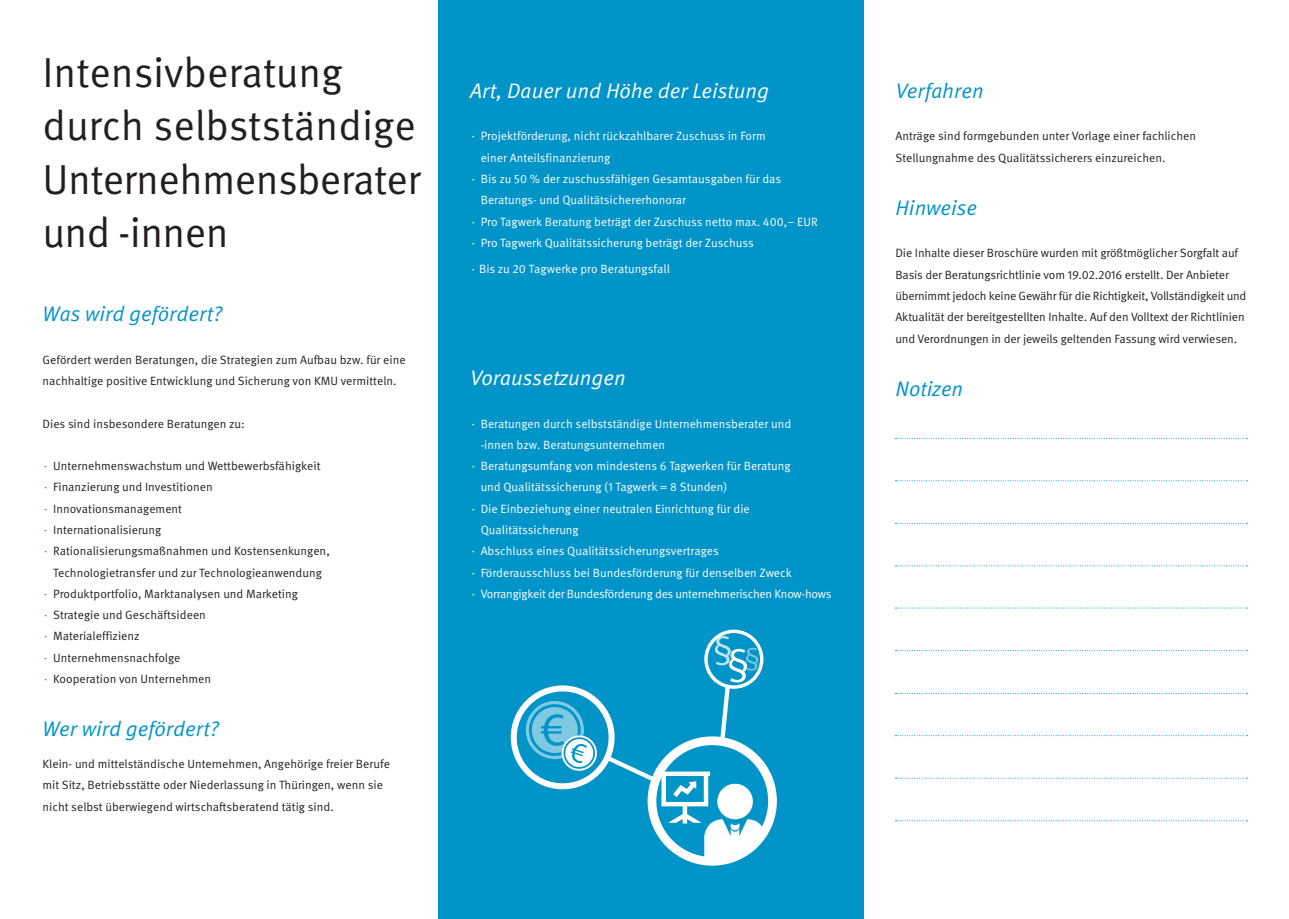
<style>
.page{position:relative;width:1289px;height:919px;background:#fff}
.page>*{position:absolute;margin:0;border:0;box-sizing:border-box;transform-origin:0 0}
.t1{font:42px/53.1px "Meta OT Norm";letter-spacing:-.01em;color:#231f20}
.t2{font:21px "Meta OT Norm Ita";color:#0094c8}
.t3{font:21px "Meta OT Norm Ita";color:#fff}
.t4{font:12px/21.3px "Meta OT Norm";letter-spacing:-.005em;color:#231f20}
.t5{font:12px "Meta OT Norm";color:#fff}
.t6{font:12px "Meta OT Norm";letter-spacing:-.02em;color:#fff}
.s1{color:#0094c8}
</style>
<div class="page">
<div style="left:438px;top:0;width:425px;height:918px;background:#0094c8"></div>
<svg style="left:895px;top:438px;width:352px;height:1px"></svg>
<svg style="left:895px;top:693px;width:352px;height:1px"></svg>
<svg style="left:895px;top:565px;width:352px;height:1px"></svg>
<svg style="left:895px;top:820px;width:352px;height:1px"></svg>
<svg style="left:895px;top:480px;width:352px;height:1px"></svg>
<svg style="left:895px;top:735px;width:352px;height:1px"></svg>
<svg style="left:895px;top:607px;width:352px;height:1px"></svg>
<svg style="left:895px;top:523px;width:352px;height:1px"></svg>
<svg style="left:895px;top:777px;width:352px;height:1px"></svg>
<svg style="left:895px;top:650px;width:352px;height:1px"></svg>
<svg style="left:511px;top:629px;width:258px;height:229px"></svg>
<div style="left:647px;top:736px;width:129px;height:129px;border:9px solid #fff;border-radius:50%"></div>
<h1 class="t1" style="left:43px;top:47px;width:380px">Intensivberatung durch selbstständige<br>Unternehmensberater und -innen</h1>
<h2 class="t2" style="left:43px;top:301px;width:181px">Was wird gefördert?</h2>
<p class="t4" style="left:43px;top:349px;width:364px">Gefördert werden Beratungen, die Strategien zum Aufbau bzw. für eine nachhaltige positive Entwicklung und Sicherung von KMU vermitteln.</p>
<p class="t4" style="left:43px;top:413px;width:204px">Dies sind insbesondere Beratungen zu:</p>
<p class="t4" style="left:43px;top:455px;width:279px"><span class="s1">⋅</span> Unternehmenswachstum und Wettbewerbsfähigkeit</p>
<p class="t4" style="left:43px;top:476px;width:172px"><span class="s1">⋅</span> Finanzierung und Investitionen</p>
<p class="t4" style="left:43px;top:498px;width:141px"><span class="s1">⋅</span> Innovationsmanagement</p>
<p class="t4" style="left:43px;top:519px;width:120px"><span class="s1">⋅</span> Internationalisierung</p>
<p class="t4" style="left:43px;top:540px;width:289px"><span class="s1">⋅</span> Rationalisierungsmaßnahmen und Kostensenkungen,</p>
<p class="t4" style="left:53px;top:562px;width:270px">Technologietransfer und zur Technologieanwendung</p>
<p class="t4" style="left:43px;top:583px;width:257px"><span class="s1">⋅</span> Produktportfolio, Marktanalysen und Marketing</p>
<p class="t4" style="left:43px;top:604px;width:165px"><span class="s1">⋅</span> Strategie und Geschäftsideen</p>
<p class="t4" style="left:43px;top:625px;width:99px"><span class="s1">⋅</span> Materialeffizienz</p>
<p class="t4" style="left:43px;top:647px;width:139px"><span class="s1">⋅</span> Unternehmensnachfolge</p>
<p class="t4" style="left:43px;top:668px;width:170px"><span class="s1">⋅</span> Kooperation von Unternehmen</p>
<h2 class="t2" style="left:43px;top:716px;width:178px">Wer wird gefördert?</h2>
<p class="t4" style="left:43px;top:753px;width:349px">Klein- und mittelständische Unternehmen, Angehörige freier Berufe mit Sitz, Betriebsstätte oder Niederlassung in Thüringen, wenn sie nicht selbst überwiegend wirtschaftsberatend tätig sind.</p>
<h2 class="t3" style="left:470px;top:78px;width:300px">Art, Dauer und Höhe der Leistung</h2>
<p class="t5" style="left:470px;top:129px;width:297px">⋅ Projektförderung, nicht rückzahlbarer Zuschuss in Form</p>
<p class="t5" style="left:480px;top:150px;width:131px">einer Anteilsfinanzierung</p>
<p class="t5" style="left:470px;top:171px;width:313px">⋅ Bis zu 50 % der zuschussfähigen Gesamtausgaben für das</p>
<p class="t5" style="left:480px;top:193px;width:207px">Beratungs- und Qualitätsichererhonorar</p>
<p class="t5" style="left:470px;top:214px;width:349px">⋅ Pro Tagwerk Beratung beträgt der Zuschuss netto max. 400,– EUR</p>
<p class="t5" style="left:470px;top:235px;width:285px">⋅ Pro Tagwerk Qualitätssicherung beträgt der Zuschuss</p>
<p class="t5" style="left:470px;top:262px;width:201px">⋅ Bis zu 20 Tagwerke pro Beratungsfall</p>
<h2 class="t3" style="left:470px;top:365px;width:157px">Voraussetzungen</h2>
<p class="t5" style="left:470px;top:416px;width:322px">⋅ Beratungen durch selbstständige Unternehmensberater und</p>
<p class="t5" style="left:480px;top:437px;width:186px">-innen bzw. Beratungsunternehmen</p>
<p class="t5" style="left:470px;top:459px;width:322px">⋅ Beratungsumfang von mindestens 6 Tagwerken für Beratung</p>
<p class="t5" style="left:480px;top:480px;width:248px">und Qualitätssicherung (1 Tagwerk = 8 Stunden)</p>
<p class="t5" style="left:470px;top:501px;width:281px">⋅ Die Einbeziehung einer neutralen Einrichtung für die</p>
<p class="t5" style="left:480px;top:522px;width:100px">Qualitätssicherung</p>
<p class="t5" style="left:470px;top:544px;width:250px">⋅ Abschluss eines Qualitätssicherungsvertrages</p>
<p class="t5" style="left:470px;top:565px;width:323px">⋅ Förderausschluss bei Bundesförderung für denselben Zweck</p>
<p class="t6" style="left:470px;top:586px;width:363px">⋅ Vorrangigkeit der Bundesförderung des unternehmerischen Know-hows</p>
<h2 class="t2" style="left:895px;top:78px;width:90px">Verfahren</h2>
<p class="t4" style="left:895px;top:126px;width:302px">Anträge sind formgebunden unter Vorlage einer fachlichen<br>Stellungnahme des Qualitätssicherers einzureichen.</p>
<h2 class="t2" style="left:895px;top:195px;width:83px">Hinweise</h2>
<p class="t4" style="left:895px;top:243px;width:352px">Die Inhalte dieser Broschüre wurden mit größtmöglicher Sorgfalt auf Basis der Beratungsrichtlinie vom 19.02.2016 erstellt. Der Anbieter übernimmt jedoch keine Gewähr für die Richtigkeit, Vollständigkeit und Aktualität der bereitgestellten Inhalte. Auf den Volltext der Richtlinien und Verordnungen in der jeweils geltenden Fassung wird verwiesen.</p>
<h2 class="t2" style="left:895px;top:376px;width:69px">Notizen</h2>
</div>
